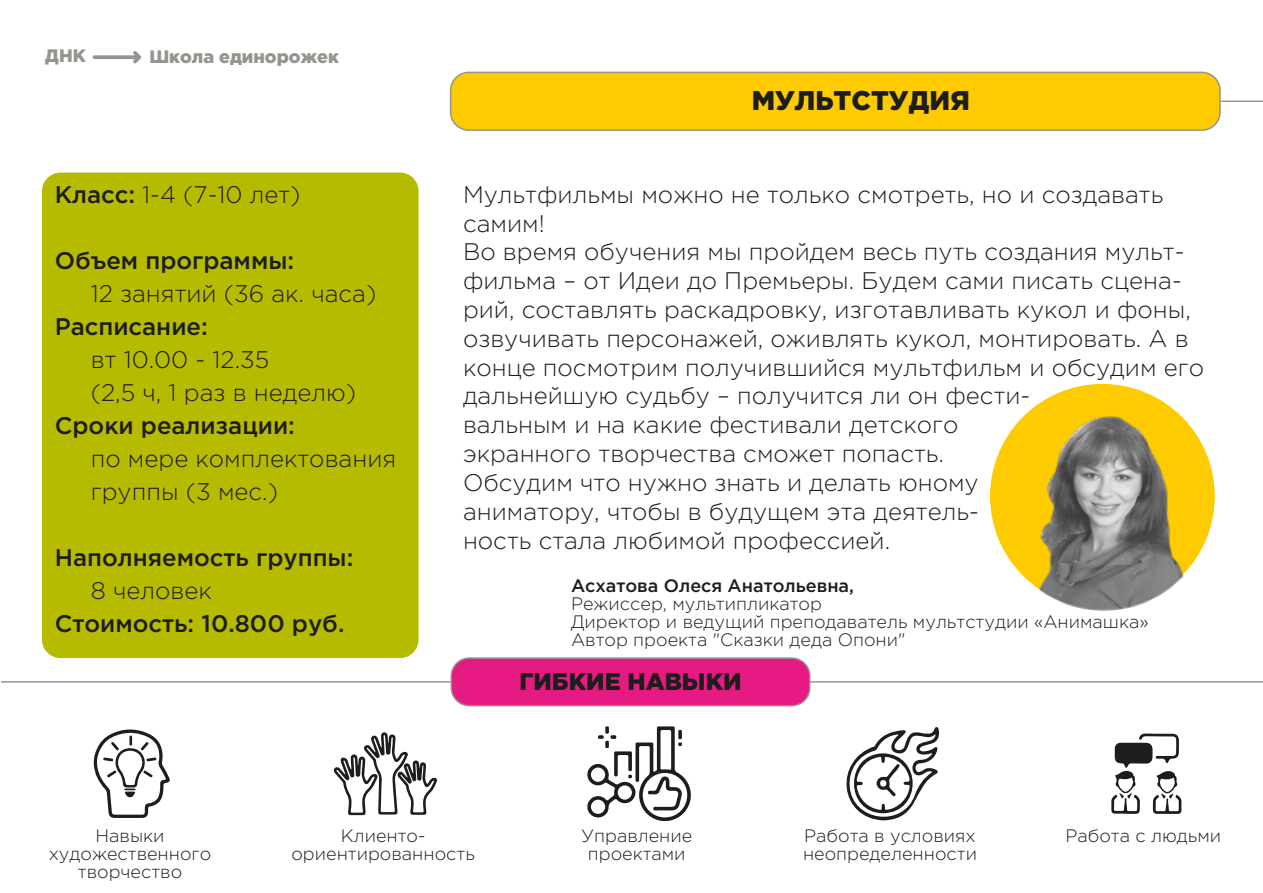
<style>
.page{position:relative;width:1263px;height:893px;background:#fff}
.page>*{position:absolute;margin:0;border:0;box-sizing:border-box;transform-origin:0 0}
.t1{font:900 27px "Gotham Pro";color:#1d1d1b}
.t2{font:300 24px/28.8px "Gotham Pro";color:#1d1d1b}
.t3{font:500 24px "Gotham Pro";color:#1d1d1b}
.t4{font:900 24px "Gotham Pro";color:#1d1d1b}
.t5{font:300 18px/18px "Gotham Pro";color:#1d1d1b;text-align:center}
.t6{font:500 18px "Gotham Pro";color:#1d1d1b}
.t7{font:900 18px "Gotham Pro";color:#96948e}
.s1{font-weight:500}
</style>
<div class="page">
<div style="left:42px;top:173px;width:376px;height:485px;background:#b7bb00;border-radius:18px"></div>
<div style="left:451px;top:72px;width:769px;height:58px;background:#fecb00;border-radius:18px"></div>
<div style="left:450px;top:72px;width:771px;height:59px;border:2px solid #96948e;border-radius:18px"></div>
<div style="left:451px;top:658px;width:359px;height:48px;background:#e71a84;border-radius:18px"></div>
<div style="left:451px;top:657px;width:359px;height:49px;border:2px solid #96948e;border-radius:18px"></div>
<hr style="left:1px;top:681px;width:450px;height:2px;background:#96948e">
<hr style="left:810px;top:681px;width:453px;height:2px;background:#96948e">
<hr style="left:1221px;top:101px;width:42px;height:1px;background:#96948e">
<svg style="left:92px;top:51px;width:49px;height:13px"></svg>
<div style="left:990px;top:384px;width:225px;height:225px;background:#fecb00;border-radius:50%"></div>
<svg style="left:93px;top:729px;width:77px;height:89px"></svg>
<svg style="left:333px;top:732px;width:104px;height:83px"></svg>
<svg style="left:587px;top:726px;width:104px;height:96px"></svg>
<div style="left:591px;top:767px;width:14px;height:15px;background:#fff;border-radius:50%"></div>
<div style="left:591px;top:800px;width:14px;height:14px;background:#fff;border-radius:50%"></div>
<div style="left:618px;top:785px;width:14px;height:15px;background:#fff;border-radius:50%"></div>
<svg style="left:846px;top:727px;width:93px;height:94px"></svg>
<svg style="left:1111px;top:733px;width:71px;height:81px"></svg>
<img style="left:1031px;top:414px;width:158px;height:197px">
<p class="t7" style="left:45px;top:45px;width:42px">ДНК</p>
<p class="t7" style="left:149px;top:46px;width:191px">Школа единорожек</p>
<p class="t2" style="left:55px;top:180px;width:247px"><span class="s1">Класс:</span> 1-4 (7-10 лет)</p>
<p class="t3" style="left:55px;top:247px;width:241px">Объем программы:</p>
<p class="t2" style="left:91px;top:279px;width:287px">12 занятий (36 ак. часа)</p>
<p class="t3" style="left:55px;top:313px;width:154px">Расписание:</p>
<p class="t2" style="left:91px;top:343px;width:267px;line-height:33px">вт 10.00 - 12.35<br>(2,5 ч, 1 раз в неделю)</p>
<p class="t3" style="left:55px;top:412px;width:242px">Сроки реализации:</p>
<p class="t2" style="left:91px;top:442px;width:307px;line-height:33px">по мере комплектования группы (3 мес.)</p>
<p class="t3" style="left:55px;top:544px;width:300px">Наполняемость группы:</p>
<p class="t2" style="left:91px;top:576px;width:123px">8 человек</p>
<p class="t3" style="left:55px;top:610px;width:291px">Стоимость: 10.800 руб.</p>
<p class="t1" style="left:752px;top:85px;width:220px">МУЛЬТСТУДИЯ</p>
<p class="t2" style="left:463px;top:180px;width:743px">Мультфильмы можно не только смотреть, но и создавать самим!<br>Во время обучения мы пройдем весь путь создания мульт&shy;фильма – от Идеи до Премьеры. Будем сами писать сцена&shy;рий, составлять раскадровку, изготавливать кукол и фоны, озвучивать персонажей, оживлять кукол, монтировать. А в конце посмотрим получившийся мультфильм и обсудим его дальнейшую судьбу – получится ли он фести-<br>вальным и на какие фестивали детского<br>экранного творчества сможет попасть.<br>Обсудим что нужно знать и делать юному<br>аниматору, чтобы в будущем эта деятель-<br>ность стала любимой профессией.</p>
<p class="t6" style="left:571px;top:575px;width:284px">Асхатова Олеся Анатольевна,</p>
<p class="t5" style="left:571px;top:594px;width:579px;text-align:left">Режиссер, мультипликатор<br>Директор и ведущий преподаватель мультстудии «Анимашка»<br>Автор проекта "Сказки деда Опони"</p>
<p class="t4" style="left:519px;top:668px;width:224px">ГИБКИЕ НАВЫКИ</p>
<p class="t5" style="left:49px;top:826px;width:164px">Навыки художественного творчество</p>
<p class="t5" style="left:291px;top:826px;width:185px">Клиенто&shy;ориентированность</p>
<p class="t5" style="left:581px;top:826px;width:113px">Управление проектами</p>
<p class="t5" style="left:803px;top:827px;width:176px;text-align:left">Работа в условиях неопределенности</p>
<p class="t5" style="left:1065px;top:827px;width:157px">Работа с людьми</p>
</div>
